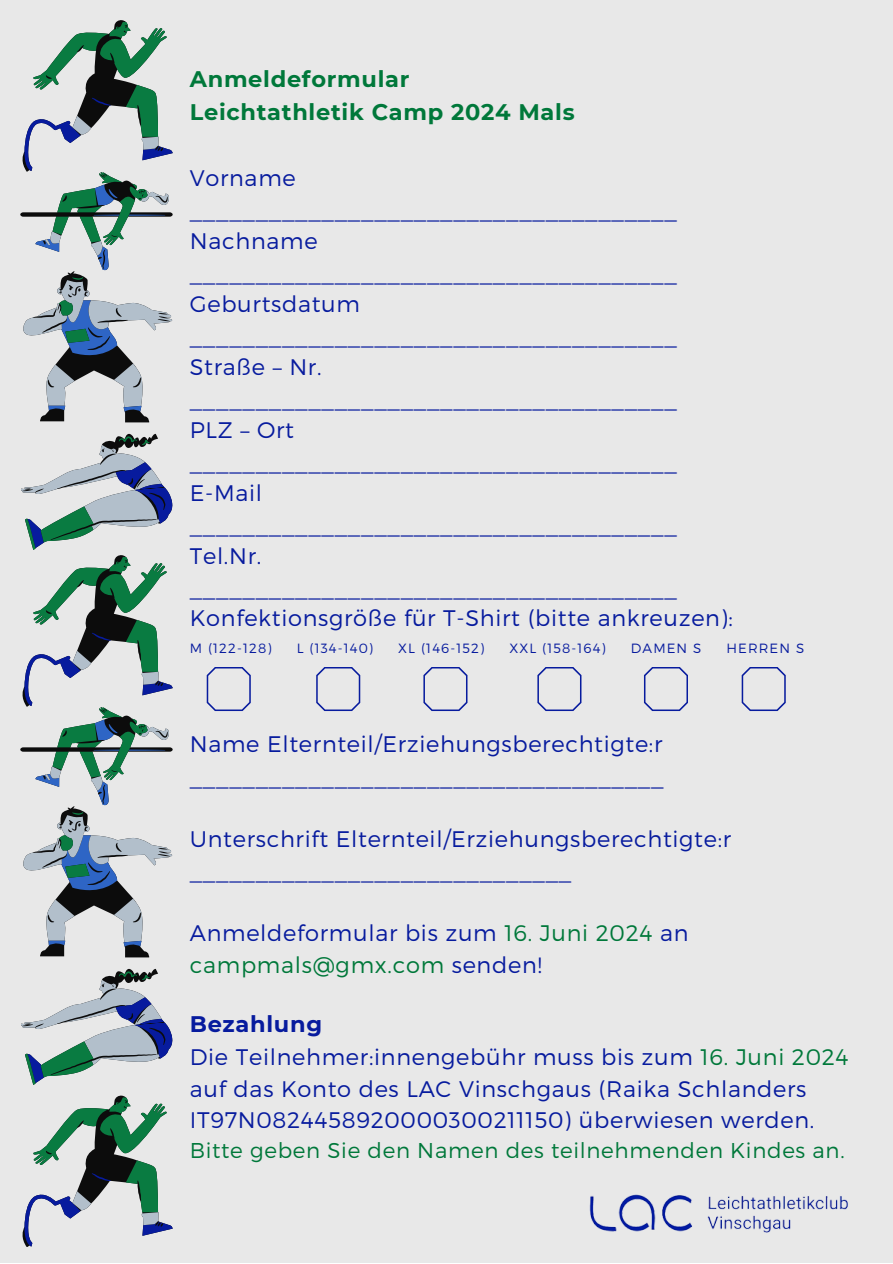
<style>
.page{position:relative;width:893px;height:1264px;background:#fff}
.page>*{position:absolute;margin:0;border:0;box-sizing:border-box;transform-origin:0 0}
.t1{font:300 22.5px/31.5px "Montserrat";letter-spacing:.03em;color:#071b9e}
.t2{font:700 22.5px "Montserrat";letter-spacing:.03em;color:#00783a}
.t3{font:700 22.5px "Montserrat";letter-spacing:.03em;color:#071b9e}
.t4{font:300 21.45px "Montserrat";letter-spacing:.03em;color:#00783a}
.t5{font:300 13.35px "Montserrat";letter-spacing:.085em;color:#071b9e}
.s1{color:#00783a}
</style>
<div class="page">
<div style="left:0;top:0;width:892px;height:1262px;background:#e8e8e8"></div>
<svg style="left:20px;top:20px;width:152px;height:402px"></svg>
<svg style="left:21px;top:968px;width:151px;height:116px"></svg>
<svg style="left:20px;top:433px;width:152px;height:524px"></svg>
<svg style="left:22px;top:1095px;width:150px;height:151px"></svg>
<svg style="left:207px;top:667px;width:44px;height:44px"></svg>
<svg style="left:423px;top:667px;width:44px;height:44px"></svg>
<svg style="left:644px;top:667px;width:44px;height:44px"></svg>
<svg style="left:316px;top:667px;width:44px;height:44px"></svg>
<svg style="left:537px;top:667px;width:44px;height:44px"></svg>
<svg style="left:741px;top:667px;width:44px;height:44px"></svg>
<img style="left:589px;top:1194px;width:259px;height:39px">
<p class="t2" style="left:190px;top:65px;width:221px">Anmeldeformular</p>
<p class="t2" style="left:190px;top:99px;width:386px">Leichtathletik Camp 2024 Mals</p>
<p class="t1" style="left:190px;top:161px;width:488px">Vorname _____________________________________</p>
<p class="t1" style="left:190px;top:224px;width:488px">Nachname _____________________________________</p>
<p class="t1" style="left:190px;top:287px;width:488px">Geburtsdatum _____________________________________</p>
<p class="t1" style="left:190px;top:350px;width:488px">Straße – Nr. _____________________________________</p>
<p class="t1" style="left:190px;top:412px;width:488px">PLZ – Ort _____________________________________</p>
<p class="t1" style="left:190px;top:475px;width:488px">E-Mail _____________________________________</p>
<p class="t1" style="left:190px;top:538px;width:488px">Tel.Nr. _____________________________________</p>
<p class="t1" style="left:190px;top:601px;width:544px">Konfektionsgröße für T-Shirt (bitte ankreuzen):</p>
<p class="t5" style="left:190px;top:639px;width:83px">M (122-128)</p>
<p class="t5" style="left:297px;top:639px;width:78px">L (134-140)</p>
<p class="t5" style="left:398px;top:639px;width:87px">XL (146-152)</p>
<p class="t5" style="left:509px;top:639px;width:98px">XXL (158-164)</p>
<p class="t5" style="left:631px;top:639px;width:72px">DAMEN S</p>
<p class="t5" style="left:726px;top:639px;width:79px">HERREN S</p>
<p class="t1" style="left:190px;top:727px;width:474px">Name Elternteil/Erziehungsberechtigte:r</p>
<p class="t1" style="left:190px;top:759px;width:475px">____________________________________</p>
<p class="t1" style="left:190px;top:822px;width:543px">Unterschrift Elternteil/Erziehungsberechtigte:r</p>
<p class="t1" style="left:190px;top:853px;width:383px">_____________________________</p>
<p class="t1" style="left:190px;top:916px;width:500px">Anmeldeformular bis zum <span class="s1">16. Juni 2024</span> an <span class="s1">campmals@gmx.com</span> senden!</p>
<p class="t3" style="left:190px;top:1009px;width:134px">Bezahlung</p>
<p class="t1" style="left:190px;top:1040px;width:660px">Die Teilnehmer:innengebühr muss bis zum <span class="s1">16. Juni 2024 </span>auf das Konto des LAC Vinschgaus (Raika Schlanders<br>IT97N0824458920000300211150) überwiesen werden.</p>
<p class="t4" style="left:190px;top:1135px;width:656px">Bitte geben Sie den Namen des teilnehmenden Kindes an.</p>
</div>
